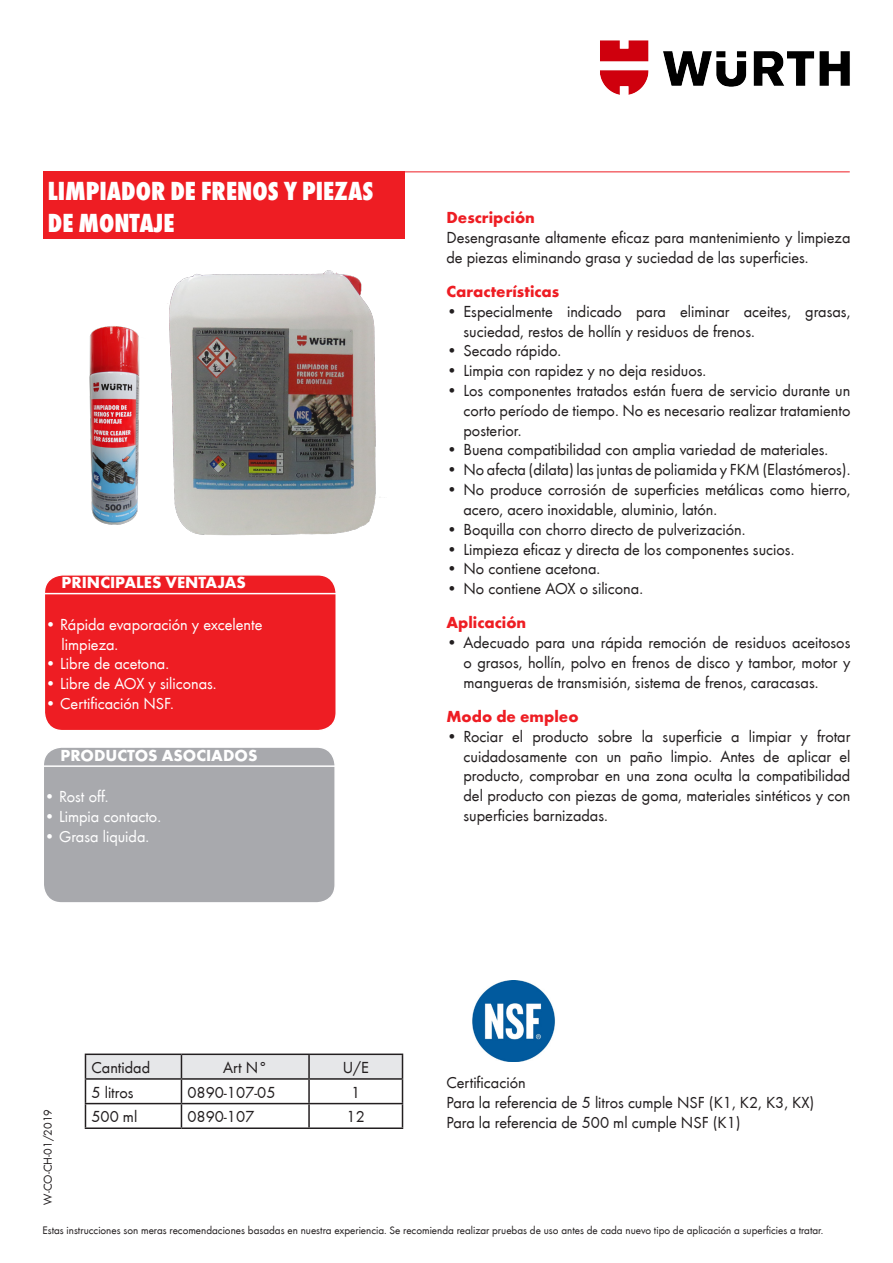
<style>
.page{position:relative;width:893px;height:1263px;background:#fff}
.page>*{position:absolute;margin:0;border:0;box-sizing:border-box;transform-origin:0 0}
.t1{font:800 condensed 27px/32.4px "Wuerth";color:#fff}
.t2{font:16.5px/19.8px "Wuerth";color:#231f20}
.t3{font:16.5px "Wuerth";color:#fff}
.t4{font:700 16.5px "Wuerth";color:#ee1d23}
.t5{font:700 16.5px "Wuerth";color:#fff}
.t6{font:12px "Wuerth";color:#231f20}
.t7{font:11.25px "Wuerth";color:#231f20}
</style>
<div class="page">
<img style="left:600px;top:40px;width:250px;height:55px">
<div style="left:43px;top:172px;width:362px;height:67px;background:#ee1d23"></div>
<hr style="left:358px;top:171px;width:492px;height:1px;background:#ee1d23">
<div style="left:43px;top:747px;width:292px;height:156px;background:#a8a9ad;border-radius:18px"></div>
<div style="left:43px;top:746px;width:293px;height:158px;border:2px solid #fff;border-radius:18px"></div>
<div style="left:44px;top:575px;width:292px;height:156px;background:#ee1d23;border-radius:18px"></div>
<div style="left:44px;top:574px;width:293px;height:157px;border:2px solid #fff;border-radius:18px"></div>
<hr style="left:43px;top:765px;width:293px;height:2px;background:#fff">
<hr style="left:44px;top:593px;width:293px;height:1px;background:#fff">
<hr style="left:85px;top:1053px;width:96px;height:2px;background:#231f20">
<hr style="left:181px;top:1053px;width:128px;height:2px;background:#231f20">
<hr style="left:309px;top:1053px;width:94px;height:2px;background:#231f20">
<svg style="left:85px;top:1054px;width:318px;height:73px"></svg>
<hr style="left:85px;top:1127px;width:96px;height:2px;background:#231f20">
<hr style="left:181px;top:1127px;width:128px;height:2px;background:#231f20">
<hr style="left:309px;top:1127px;width:94px;height:2px;background:#231f20">
<img style="left:472px;top:980px;width:83px;height:82px">
<img style="left:167px;top:270px;width:213px;height:266px">
<img style="left:89px;top:326px;width:51px;height:199px">
<p class="t1" style="left:48px;top:173px;width:327px">LIMPIADOR DE FRENOS Y PIEZAS<br>DE MONTAJE</p>
<p class="t5" style="left:62px;top:571px;width:186px">PRINCIPALES VENTAJAS</p>
<p class="t3" style="left:45px;top:613px;width:219px">• Rápida evaporación y excelente</p>
<p class="t3" style="left:62px;top:633px;width:58px">limpieza.</p>
<p class="t3" style="left:45px;top:653px;width:126px">• Libre de acetona.</p>
<p class="t3" style="left:45px;top:672px;width:173px">• Libre de AOX y siliconas.</p>
<p class="t3" style="left:45px;top:692px;width:130px">• Certificación NSF.</p>
<p class="t5" style="left:61px;top:743px;width:198px">PRODUCTOS ASOCIADOS</p>
<p class="t3" style="left:44px;top:785px;width:66px">• Rost off.</p>
<p class="t3" style="left:44px;top:805px;width:119px">• Limpia contacto.</p>
<p class="t3" style="left:44px;top:825px;width:107px">• Grasa liquida.</p>
<p class="t4" style="left:446px;top:206px;width:90px">Descripción</p>
<p class="t2" style="left:446px;top:227px;width:405px">Desengrasante altamente eficaz para mantenimiento y limpieza de piezas eliminando grasa y suciedad de las superficies.</p>
<p class="t4" style="left:446px;top:279px;width:114px">Características</p>
<p class="t2" style="left:463px;top:301px;width:388px;text-indent:-17px">• Especialmente indicado para eliminar aceites, grasas, suciedad, restos de hollín y residuos de frenos.</p>
<p class="t2" style="left:446px;top:340px;width:116px">• Secado rápido.</p>
<p class="t2" style="left:446px;top:360px;width:261px">• Limpia con rapidez y no deja residuos.</p>
<p class="t2" style="left:463px;top:380px;width:388px;text-align:justify;text-indent:-17px">• Los componentes tratados están fuera de servicio durante un corto período de tiempo. No es necesario realizar tratamiento posterior.</p>
<p class="t2" style="left:446px;top:439px;width:383px">• Buena compatibilidad con amplia variedad de materiales.</p>
<p class="t2" style="left:446px;top:459px;width:405px">• No afecta (dilata) las juntas de poliamida y FKM (Elastómeros).</p>
<p class="t2" style="left:463px;top:479px;width:388px;text-indent:-17px">• No produce corrosión de superficies metálicas como hierro, acero, acero inoxidable, aluminio, latón.</p>
<p class="t2" style="left:446px;top:518px;width:300px">• Boquilla con chorro directo de pulverización.</p>
<p class="t2" style="left:446px;top:538px;width:349px">• Limpieza eficaz y directa de los componentes sucios.</p>
<p class="t2" style="left:446px;top:558px;width:155px">• No contiene acetona.</p>
<p class="t2" style="left:446px;top:578px;width:198px">• No contiene AOX o silicona.</p>
<p class="t4" style="left:446px;top:611px;width:81px">Aplicación</p>
<p class="t2" style="left:463px;top:632px;width:388px;text-align:justify;text-indent:-17px">• Adecuado para una rápida remoción de residuos aceitosos o grasos, hollín, polvo en frenos de disco y tambor, motor y mangueras de transmisión, sistema de frenos, caracasas.</p>
<p class="t4" style="left:446px;top:704px;width:134px">Modo de empleo</p>
<p class="t2" style="left:463px;top:725px;width:388px;text-align:justify;text-indent:-17px">• Rociar el producto sobre la superficie a limpiar y frotar cuidadosamente con un paño limpio. Antes de aplicar el producto, comprobar en una zona oculta la compatibilidad del producto con piezas de goma, materiales sintéticos y con superficies barnizadas.</p>
<p class="t6" style="left:40px;top:1205px;width:97px;rotate:-90deg">W-CO-CH-01/2019</p>
<p class="t2" style="left:91px;top:1057px;width:60px">Cantidad</p>
<p class="t2" style="left:223px;top:1057px;width:46px">Art N°</p>
<p class="t2" style="left:343px;top:1057px;width:28px">U/E</p>
<p class="t2" style="left:91px;top:1081px;width:44px">5 litros</p>
<p class="t2" style="left:187px;top:1081px;width:90px">0890-107-05</p>
<p class="t2" style="left:351px;top:1081px;width:11px">1</p>
<p class="t2" style="left:91px;top:1106px;width:47px">500 ml</p>
<p class="t2" style="left:187px;top:1106px;width:68px">0890-107</p>
<p class="t2" style="left:347px;top:1106px;width:20px">12</p>
<p class="t2" style="left:446px;top:1072px;width:81px">Certificación</p>
<p class="t2" style="left:446px;top:1091px;width:369px">Para la referencia de 5 litros cumple NSF (K1, K2, K3, KX)</p>
<p class="t2" style="left:446px;top:1111px;width:296px">Para la referencia de 500 ml cumple NSF (K1)</p>
<p class="t7" style="left:43px;top:1222px;width:782px">Estas instrucciones son meras recomendaciones basadas en nuestra experiencia. Se recomienda realizar pruebas de uso antes de cada nuevo tipo de aplicación a superficies a tratar.</p>
</div>
